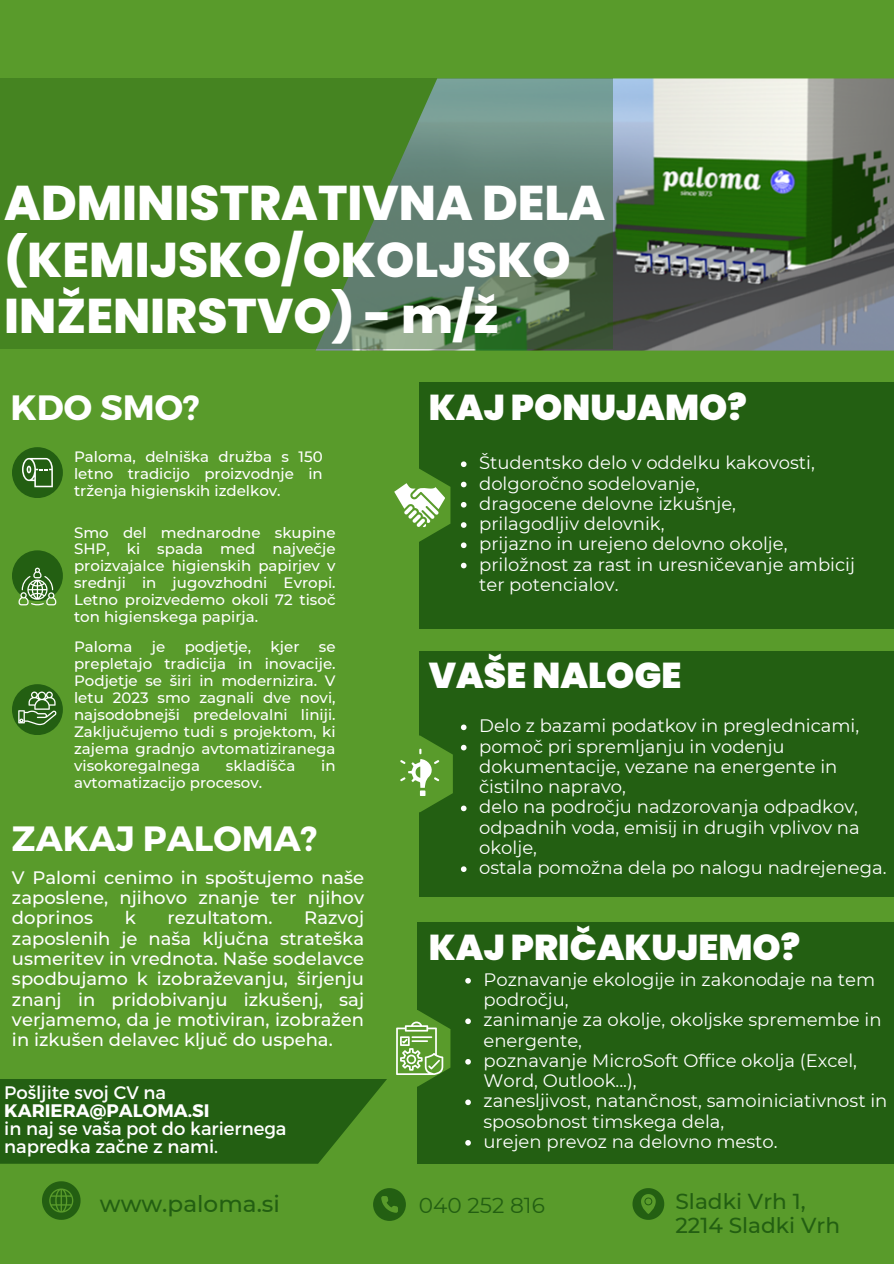
<style>
.page{position:relative;width:894px;height:1264px;background:#fff}
.page>*{position:absolute;margin:0;border:0;box-sizing:border-box;transform-origin:0 0}
.t1{font:800 48.6px/56.2px "Poppins";color:#fff}
.t2{font:900 35.85px "Poppins";color:#fff}
.t3{font:700 35.1px "Montserrat";color:#fff}
.t4{font:500 23.1px "Montserrat";color:#235f12}
.t5{font:500 21.6px/24.8px "Montserrat";color:#235f12}
.t6{font:21.6px "Montserrat";color:#235f12}
.t7{font:18.15px/18px "Montserrat";color:#fff}
.t8{font:18px/20.2px "Montserrat";color:#fff}
.t9{font:500 18px/20.2px "Montserrat";color:#fff;text-align:justify}
.t10{font:500 15px/16.8px "Montserrat";color:#fff;text-align:justify}
.s1{font-weight:700}
</style>
<div class="page">
<div style="left:0;top:0;width:893px;height:1263px;background:#599b2b"></div>
<img style="left:316px;top:78px;width:577px;height:272px">
<div style="left:417px;top:922px;width:476px;height:241px;background:#235f12"></div>
<div style="left:419px;top:651px;width:474px;height:245px;background:#235f12"></div>
<div style="left:419px;top:382px;width:474px;height:246px;background:#235f12"></div>
<svg style="left:42px;top:1181px;width:38px;height:38px"></svg>
<svg style="left:632px;top:1188px;width:31px;height:31px"></svg>
<div style="left:12px;top:447px;width:51px;height:51px;background:#235f12;border-radius:50%"></div>
<div style="left:12px;top:550px;width:51px;height:51px;background:#235f12;border-radius:50%"></div>
<div style="left:12px;top:684px;width:51px;height:51px;background:#235f12;border-radius:50%"></div>
<svg style="left:0;top:78px;width:612px;height:271px;background:#4f823e"></svg>
<svg style="left:400px;top:735px;width:52px;height:77px"></svg>
<svg style="left:394px;top:468px;width:56px;height:74px"></svg>
<svg style="left:18px;top:691px;width:38px;height:34px"></svg>
<svg style="left:19px;top:567px;width:37px;height:38px"></svg>
<svg style="left:0;top:1010px;width:450px;height:153px"></svg>
<svg style="left:373px;top:1188px;width:32px;height:32px"></svg>
<svg style="left:22px;top:458px;width:30px;height:29px"></svg>
<svg style="left:461px;top:461px;width:5px;height:6px"></svg>
<svg style="left:461px;top:481px;width:5px;height:6px"></svg>
<svg style="left:461px;top:502px;width:5px;height:5px"></svg>
<svg style="left:461px;top:522px;width:5px;height:6px"></svg>
<svg style="left:461px;top:542px;width:5px;height:6px"></svg>
<svg style="left:461px;top:562px;width:5px;height:6px"></svg>
<svg style="left:461px;top:724px;width:5px;height:6px"></svg>
<svg style="left:461px;top:744px;width:5px;height:6px"></svg>
<svg style="left:461px;top:805px;width:5px;height:6px"></svg>
<svg style="left:461px;top:866px;width:5px;height:6px"></svg>
<svg style="left:465px;top:978px;width:5px;height:5px"></svg>
<svg style="left:465px;top:1018px;width:5px;height:6px"></svg>
<svg style="left:465px;top:1059px;width:5px;height:5px"></svg>
<svg style="left:465px;top:1099px;width:5px;height:6px"></svg>
<svg style="left:465px;top:1140px;width:5px;height:5px"></svg>
<p class="t1" style="left:4px;top:175px;width:602px">ADMINISTRATIVNA DELA (KEMIJSKO/OKOLJSKO<br>INŽENIRSTVO) - m/ž</p>
<h2 class="t3" style="left:11px;top:385px;width:191px">KDO SMO?</h2>
<h2 class="t10" style="left:74px;top:448px;width:250px">Paloma, delniška družba s 150 letno tradicijo proizvodnje in trženja higienskih izdelkov.</h2>
<p class="t10" style="left:74px;top:523px;width:263px">Smo del mednarodne skupine SHP, ki spada med največje proizvajalce higienskih papirjev v srednji in jugovzhodni Evropi.<br>Letno proizvedemo okoli 72 tisoč ton higienskega papirja.</p>
<p class="t2" style="left:429px;top:382px;width:319px">KAJ PONUJAMO?</p>
<p class="t8" style="left:479px;top:453px;width:337px">Študentsko delo v oddelku kakovosti,</p>
<h2 class="t8" style="left:479px;top:473px;width:222px">dolgoročno sodelovanje,</h2>
<p class="t8" style="left:479px;top:493px;width:258px">dragocene delovne izkušnje,</p>
<p class="t8" style="left:479px;top:513px;width:187px">prilagodljiv delovnik,</p>
<p class="t8" style="left:479px;top:534px;width:310px">prijazno in urejeno delovno okolje,</p>
<p class="t8" style="left:479px;top:554px;width:377px">priložnost za rast in uresničevanje ambicij ter potencialov.</p>
<p class="t10" style="left:74px;top:638px;width:60px">Paloma</p>
<p class="t10" style="left:152px;top:638px;width:15px">je</p>
<p class="t10" style="left:185px;top:638px;width:68px">podjetje,</p>
<p class="t10" style="left:270px;top:638px;width:30px">kjer</p>
<p class="t10" style="left:74px;top:638px;width:263px;text-indent:245px">se prepletajo tradicija in inovacije.<br>Podjetje se širi in modernizira. V letu 2023 smo zagnali dve novi, najsodobnejši predelovalni liniji.<br>Zaključujemo tudi s projektom, ki zajema gradnjo avtomatiziranega visokoregalnega</p>
<p class="t2" style="left:429px;top:650px;width:254px">VAŠE NALOGE</p>
<p class="t8" style="left:479px;top:715px;width:381px">Delo z bazami podatkov in preglednicami,</p>
<p class="t8" style="left:479px;top:736px;width:360px">pomoč pri spremljanju in vodenju dokumentacije, vezane na energente in čistilno napravo,</p>
<p class="t8" style="left:479px;top:796px;width:382px;text-align:justify">delo na področju nadzorovanja odpadkov, odpadnih voda, emisij in drugih vplivov na okolje,</p>
<h2 class="t8" style="left:479px;top:857px;width:409px">ostala pomožna dela po nalogu nadrejenega.</h2>
<p class="t10" style="left:226px;top:756px;width:71px">skladišča</p>
<p class="t10" style="left:321px;top:756px;width:16px">in</p>
<p class="t10" style="left:74px;top:773px;width:190px">avtomatizacijo procesov.</p>
<h5 class="t3" style="left:12px;top:816px;width:307px">ZAKAJ PALOMA?</h5>
<p class="t9" style="left:12px;top:867px;width:353px">V Palomi cenimo in spoštujemo naše zaposlene, njihovo znanje ter njihov doprinos</p>
<p class="t9" style="left:12px;top:907px;width:353px;text-indent:292px">Razvoj zaposlenih je naša ključna strateška usmeritev in vrednota. Naše sodelavce spodbujamo k izobraževanju, širjenju znanj in pridobivanju izkušenj, saj verjamemo, da je motiviran, izobražen in izkušen delavec ključ do uspeha.</p>
<p class="t9" style="left:125px;top:907px;width:13px">k</p>
<p class="t9" style="left:167px;top:907px;width:107px">rezultatom.</p>
<p class="t2" style="left:429px;top:922px;width:372px">KAJ PRIČAKUJEMO?</p>
<p class="t8" style="left:483px;top:969px;width:393px">Poznavanje ekologije in zakonodaje na tem področju,</p>
<p class="t8" style="left:483px;top:1009px;width:399px">zanimanje za okolje, okoljske spremembe in energente,</p>
<p class="t8" style="left:483px;top:1050px;width:375px">poznavanje MicroSoft Office okolja (Excel,<br>Word, Outlook...),</p>
<p class="t8" style="left:483px;top:1090px;width:405px">zanesljivost, natančnost, samoiniciativnost in sposobnost timskega dela,</p>
<p class="t8" style="left:483px;top:1131px;width:296px">urejen prevoz na delovno mesto.</p>
<p class="t7" style="left:4px;top:1082px;width:284px">Pošljite svoj CV na<br><span class="s1">KARIERA@PALOMA.SI<br></span>in naj se vaša pot do kariernega napredka začne z nami.</p>
<h2 class="t4" style="left:100px;top:1189px;width:181px">www.paloma.si</h2>
<p class="t6" style="left:419px;top:1191px;width:127px">040 252 816</p>
<p class="t5" style="left:675px;top:1188px;width:166px">Sladki Vrh 1,<br>2214 Sladki Vrh</p>
</div>
